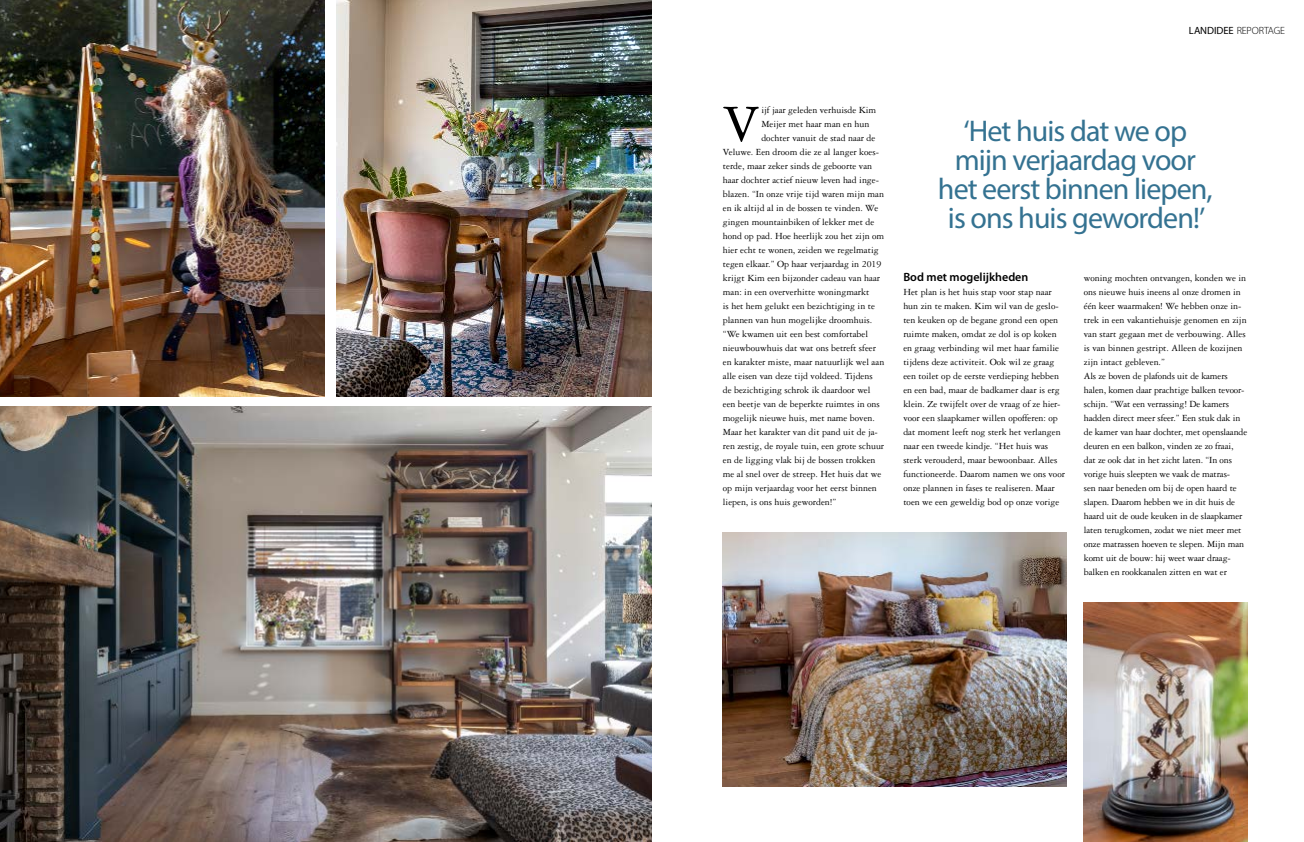
<style>
.page{position:relative;width:1304px;height:842px;background:#fff}
.page>*{position:absolute;margin:0;border:0;box-sizing:border-box;transform-origin:0 0}
.t1{font:55.8px "Garamond 3 LT Std";color:#000}
.t2{font:30px/29px "Myriad Pro";letter-spacing:-.03em;color:#347291;text-align:center}
.t3{font:600 12px "Myriad Pro";color:#000}
.t4{font:300 10.5px "Myriad Pro";letter-spacing:-.01em;color:#000}
.t5{font:10px/14px "Garamond 3 LT Std";color:#000}
.s1{font-weight:400}
</style>
<div class="page">
<img style="left:723px;top:533px;width:344px;height:253px">
<img style="left:1084px;top:603px;width:163px;height:239px">
<img style="left:0;top:407px;width:652px;height:435px">
<img style="left:0;top:0;width:324px;height:397px">
<img style="left:336px;top:0;width:316px;height:397px">
<p class="t4" style="left:1189px;top:25px;width:98px"><span class="s1">LANDIDEE</span> REPORTAGE</p>
<h1 class="t1" style="left:723px;top:94px;width:38px">V</h1>
<p class="t5" style="left:761px;top:103px;width:116px">ijf jaar geleden verhuisde Kim</p>
<p class="t5" style="left:761px;top:117px;width:110px">Meijer met haar man en hun</p>
<p class="t5" style="left:761px;top:131px;width:116px">dochter vanuit de stad naar de</p>
<p class="t5" style="left:723px;top:145px;width:158px">Veluwe. Een droom die ze al langer koes-</p>
<p class="t5" style="left:723px;top:159px;width:151px">terde, maar zeker sinds de geboorte van</p>
<p class="t5" style="left:723px;top:173px;width:158px">haar dochter actief nieuw leven had inge-</p>
<p class="t5" style="left:723px;top:187px;width:163px">blazen. “In onze vrije tijd waren mijn man</p>
<p class="t5" style="left:723px;top:201px;width:157px">en ik altijd al in de bossen te vinden. We</p>
<p class="t5" style="left:723px;top:215px;width:153px">gingen mountainbiken of lekker met de</p>
<p class="t5" style="left:723px;top:229px;width:163px">hond op pad. Hoe heerlijk zou het zijn om</p>
<p class="t5" style="left:723px;top:243px;width:157px">hier echt te wonen, zeiden we regelmatig</p>
<p class="t5" style="left:723px;top:257px;width:160px">tegen elkaar.” Op haar verjaardag in 2019</p>
<p class="t5" style="left:723px;top:271px;width:159px">krijgt Kim een bijzonder cadeau van haar</p>
<p class="t5" style="left:723px;top:285px;width:148px">man: in een oververhitte woningmarkt</p>
<p class="t5" style="left:723px;top:299px;width:154px">is het hem gelukt een bezichtiging in te</p>
<p class="t5" style="left:723px;top:313px;width:151px">plannen van hun mogelijke droomhuis.</p>
<p class="t5" style="left:723px;top:327px;width:147px">“We kwamen uit een best comfortabel</p>
<p class="t5" style="left:723px;top:341px;width:155px">nieuwbouwhuis dat wat ons betreft sfeer</p>
<p class="t5" style="left:723px;top:355px;width:163px">en karakter miste, maar natuurlijk wel aan</p>
<p class="t5" style="left:723px;top:369px;width:151px">alle eisen van deze tijd voldeed. Tijdens</p>
<p class="t5" style="left:723px;top:383px;width:149px">de bezichtiging schrok ik daardoor wel</p>
<p class="t5" style="left:723px;top:397px;width:159px">een beetje van de beperkte ruimtes in ons</p>
<p class="t5" style="left:723px;top:411px;width:154px">mogelijk nieuwe huis, met name boven.</p>
<p class="t5" style="left:723px;top:425px;width:157px">Maar het karakter van dit pand uit de ja-</p>
<p class="t5" style="left:723px;top:439px;width:163px">ren zestig, de royale tuin, een grote schuur</p>
<p class="t5" style="left:723px;top:453px;width:154px">en de ligging vlak bij de bossen trokken</p>
<p class="t5" style="left:723px;top:467px;width:160px">me al snel over de streep. Het huis dat we</p>
<p class="t5" style="left:723px;top:481px;width:155px">op mijn verjaardag voor het eerst binnen</p>
<p class="t5" style="left:723px;top:495px;width:115px">liepen, is ons huis geworden!”</p>
<h2 class="t2" style="left:938px;top:116px;width:276px">‘Het huis dat we op mijn verjaardag voor het eerst binnen liepen, is ons huis geworden!’</h2>
<p class="t3" style="left:903px;top:270px;width:127px">Bod met mogelijkheden</p>
<p class="t5" style="left:903px;top:285px;width:163px">Het plan is het huis stap voor stap naar hun zin te maken. Kim wil van de geslo&shy;ten keuken op de begane grond een open ruimte maken, omdat ze dol is op koken en graag verbinding wil met haar familie tijdens deze activiteit. Ook wil ze graag een toilet op de eerste verdieping hebben en een bad, maar de badkamer daar is erg klein. Ze twijfelt over de vraag of ze hier&shy;voor een slaapkamer willen opofferen: op dat moment leeft nog sterk het verlangen naar een tweede kindje. “Het huis was sterk verouderd, maar bewoonbaar. Alles functioneerde. Daarom namen we ons voor onze plannen in fases te realiseren. Maar toen we een geweldig bod op onze vorige</p>
<p class="t5" style="left:1084px;top:271px;width:165px">woning mochten ontvangen, konden we in ons nieuwe huis ineens al onze dromen in één keer waarmaken! We hebben onze in&shy;trek in een vakantiehuisje genomen en zijn van start gegaan met de verbouwing. Alles is van binnen gestript. Alleen de kozijnen zijn intact gebleven.”<br>Als ze boven de plafonds uit de kamers halen, komen daar prachtige balken tevoor&shy;schijn. “Wat een verrassing! De kamers hadden direct meer sfeer.” Een stuk dak in de kamer van haar dochter, met openslaande deuren en een balkon, vinden ze zo fraai, dat ze ook dat in het zicht laten. “In ons vorige huis sleepten we vaak de matras-<br>sen naar beneden om bij de open haard te slapen. Daarom hebben we in dit huis de haard uit de oude keuken in de slaapkamer laten terugkomen, zodat we niet meer met onze matrassen hoeven te slepen. Mijn man komt uit de bouw: hij weet waar draag&shy;balken en rookkanalen zitten en wat er</p>
</div>
